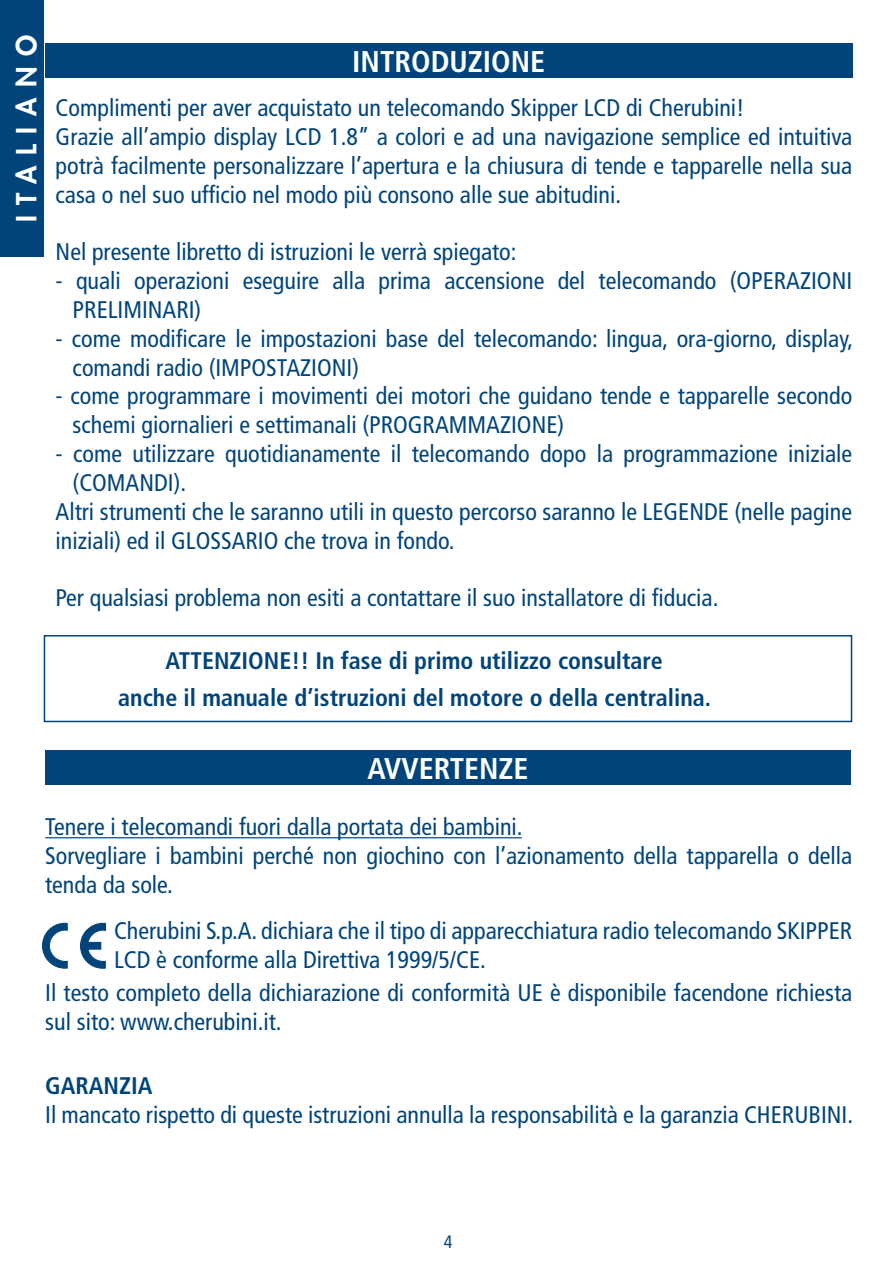
<style>
.page{position:relative;width:895px;height:1277px;background:#fff}
.page>*{position:absolute;margin:0;border:0;box-sizing:border-box;transform-origin:0 0}
.t1{font:700 condensed 30px "Frutiger LT Std";color:#fff}
.t2{font:800 27px "Futura";letter-spacing:.395em;color:#fff}
.Stile_di_paragrafo_1{font:condensed 24px/28.8px "Frutiger LT Std";color:#00447b}
.Stile_di_paragrafo_1-2{font:700 condensed 24px "Frutiger LT Std";color:#00447b}
.t3{font:condensed 18px "Frutiger LT Std";color:#00447b}
</style>
<div class="page">
<div style="left:0;top:0;width:44px;height:256px;background:#00447b"></div>
<div style="left:44px;top:635px;width:808px;height:87px;border:2px solid #00447b"></div>
<div style="left:45px;top:44px;width:807px;height:34px;background:#00447b"></div>
<hr style="left:45px;top:837px;width:476px;height:1px;background:#00447b">
<div style="left:45px;top:750px;width:805px;height:34px;background:#00447b"></div>
<svg style="left:80px;top:923px;width:25px;height:45px"></svg>
<svg style="left:42px;top:923px;width:25px;height:45px"></svg>
<p class="t2" style="left:8px;top:222px;width:189px;rotate:-90deg">ITALIANO</p>
<p class="t1" style="left:352px;top:44px;width:194px">INTRODUZIONE</p>
<p class="Stile_di_paragrafo_1" style="left:56px;top:94px;width:690px">Complimenti per aver acquistato un telecomando Skipper LCD di Cherubini!</p>
<p class="Stile_di_paragrafo_1" style="left:56px;top:122px;width:798px;text-align:justify">Grazie all’ampio display LCD 1.8” a colori e ad una navigazione semplice ed intuitiva potrà facilmente personalizzare l’apertura e la chiusura di tende e tapparelle nella sua casa o nel suo ufficio nel modo più consono alle sue abitudini.</p>
<p class="Stile_di_paragrafo_1" style="left:56px;top:238px;width:462px">Nel presente libretto di istruzioni le verrà spiegato:</p>
<p class="Stile_di_paragrafo_1" style="left:73px;top:266px;width:780px;text-indent:-17px">- quali operazioni eseguire alla prima accensione del telecomando (OPERAZIONI<br>PRELIMINARI)</p>
<p class="Stile_di_paragrafo_1" style="left:73px;top:324px;width:781px;text-indent:-17px">- come modificare le impostazioni base del telecomando: lingua, ora-giorno, display, comandi radio (IMPOSTAZIONI)</p>
<p class="Stile_di_paragrafo_1" style="left:73px;top:382px;width:781px;text-indent:-17px">- come programmare i movimenti dei motori che guidano tende e tapparelle secondo schemi giornalieri e settimanali (PROGRAMMAZIONE)</p>
<p class="Stile_di_paragrafo_1" style="left:73px;top:439px;width:780px;text-indent:-17px">- come utilizzare quotidianamente il telecomando dopo la programmazione iniziale (COMANDI).</p>
<p class="Stile_di_paragrafo_1" style="left:56px;top:497px;width:797px">Altri strumenti che le saranno utili in questo percorso saranno le LEGENDE (nelle pagine iniziali) ed il GLOSSARIO che trova in fondo.</p>
<p class="Stile_di_paragrafo_1" style="left:56px;top:583px;width:664px">Per qualsiasi problema non esiti a contattare il suo installatore di fiducia.</p>
<p class="Stile_di_paragrafo_1-2" style="left:165px;top:646px;width:498px">ATTENZIONE!! In fase di primo utilizzo consultare</p>
<p class="Stile_di_paragrafo_1-2" style="left:118px;top:683px;width:594px">anche il manuale d’istruzioni del motore o della centralina.</p>
<p class="t1" style="left:367px;top:750px;width:163px">AVVERTENZE</p>
<p class="Stile_di_paragrafo_1" style="left:45px;top:812px;width:479px">Tenere i telecomandi fuori dalla portata dei bambini.</p>
<p class="Stile_di_paragrafo_1" style="left:45px;top:841px;width:808px">Sorvegliare i bambini perché non giochino con l’azionamento della tapparella o della tenda da sole.</p>
<p class="Stile_di_paragrafo_1" style="left:114px;top:916px;width:739px">Cherubini S.p.A. dichiara che il tipo di apparecchiatura radio telecomando SKIPPER<br>LCD è conforme alla Direttiva 1999/5/CE.</p>
<p class="Stile_di_paragrafo_1" style="left:45px;top:978px;width:808px">Il testo completo della dichiarazione di conformità UE è disponibile facendone richiesta sul sito: www.cherubini.it.</p>
<p class="Stile_di_paragrafo_1-2" style="left:45px;top:1071px;width:109px">GARANZIA</p>
<p class="Stile_di_paragrafo_1" style="left:45px;top:1100px;width:809px">Il mancato rispetto di queste istruzioni annulla la responsabilità e la garanzia CHERUBINI.</p>
<p class="t3" style="left:443px;top:1231px;width:10px">4</p>
</div>
